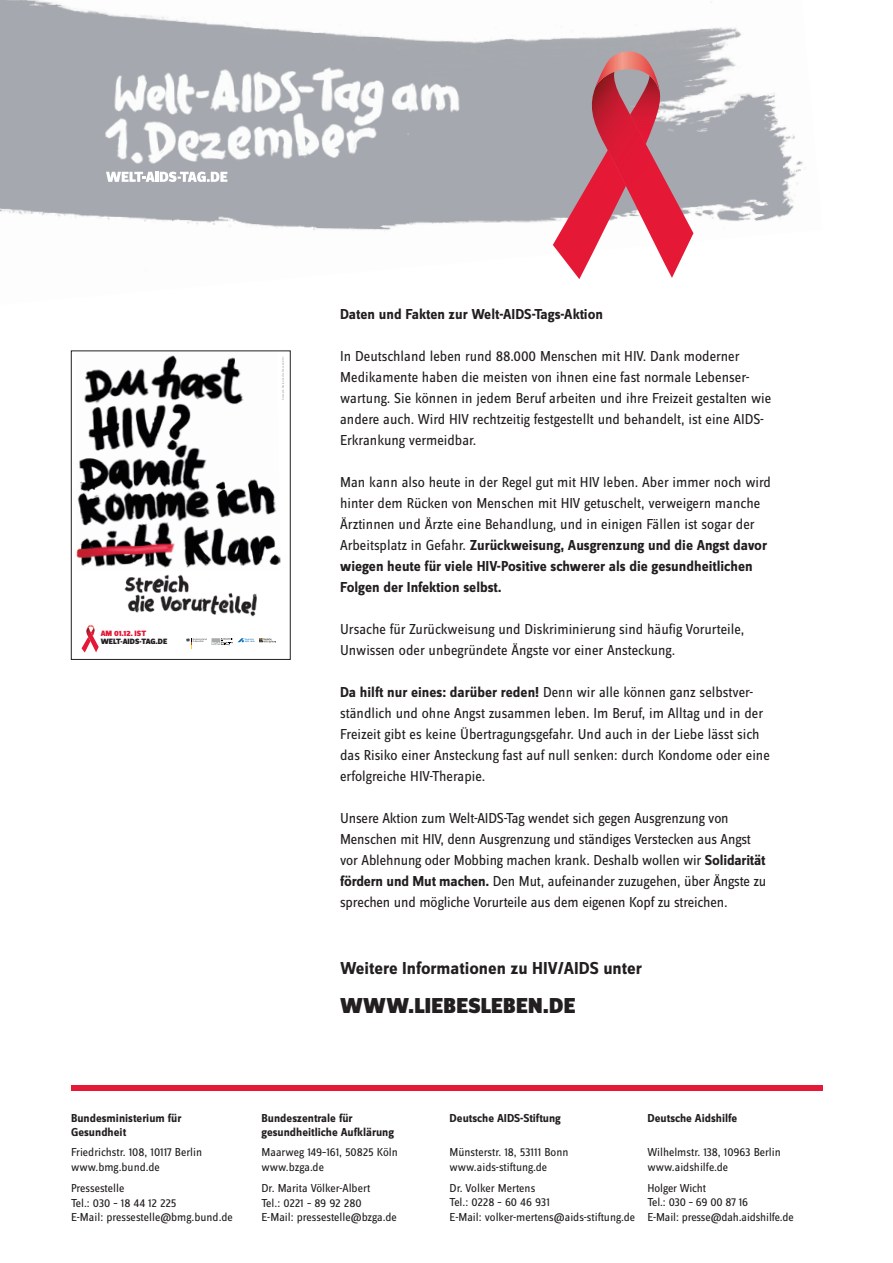
<style>
.page{position:relative;width:893px;height:1263px;background:#fff}
.page>*{position:absolute;margin:0;border:0;box-sizing:border-box;transform-origin:0 0}
.t1{font:900 22.5px "Zine Sans Dis";letter-spacing:.01em;color:#231f20}
.t2{font:700 18px "Zine Sans Dis";color:#231f20}
.t3{font:15px/21px "Zine Sans Dis";color:#231f20}
.t4{font:700 15px "Zine Sans Dis";color:#231f20}
.t5{font:12px/14.4px "Zine Sans Dis";color:#231f20}
.t6{font:700 12px/14.4px "Zine Sans Dis";color:#231f20}
.t7{font:900 7.95px "Zine Sans Dis";color:#231f20}
.t8{font:900 7.95px "Zine Sans Dis";letter-spacing:.005em;color:#e51836}
.t9{font:700 2.25px "Helvetica Neue LT Std";color:#a8abac}
.s1{font-weight:700}
</style>
<div class="page">
<img style="left:0;top:0;width:803px;height:278px">
<svg style="left:553px;top:51px;width:119px;height:228px"></svg>
<svg style="left:106px;top:177px;width:121px;height:5px"></svg>
<img style="left:101px;top:61px;width:315px;height:116px">
<img style="left:374px;top:79px;width:90px;height:50px">
<div style="left:71px;top:1085px;width:751px;height:5px;background:#e51836"></div>
<svg style="left:82px;top:625px;width:14px;height:27px"></svg>
<svg style="left:186px;top:638px;width:90px;height:10px"></svg>
<img style="left:76px;top:355px;width:204px;height:213px">
<img style="left:124px;top:574px;width:133px;height:43px">
<div style="left:71px;top:350px;width:220px;height:310px;border:1px solid #231f20"></div>
<p class="t8" style="left:101px;top:629px;width:47px">AM 01.12. IST</p>
<p class="t7" style="left:101px;top:636px;width:68px">WELT-AIDS-TAG.DE</p>
<p class="t9" style="left:282px;top:400px;width:45px;rotate:-90deg">Konzept &amp; Design: dashochhaus.de, Köln</p>
<p class="t4" style="left:340px;top:306px;width:264px">Daten und Fakten zur Welt-AIDS-Tags-Aktion</p>
<p class="t3" style="left:340px;top:346px;width:432px">In Deutschland leben rund 88.000 Menschen mit HIV. Dank moderner Medikamente haben die meisten von ihnen eine fast normale Lebenser&shy;wartung. Sie können in jedem Beruf arbeiten und ihre Freizeit gestalten wie andere auch. Wird HIV rechtzeitig festgestellt und behandelt, ist eine AIDS-Erkrankung vermeidbar.</p>
<p class="t3" style="left:340px;top:472px;width:432px">Man kann also heute in der Regel gut mit HIV leben. Aber immer noch wird hinter dem Rücken von Menschen mit HIV getuschelt, verweigern manche Ärztinnen und Ärzte eine Behandlung, und in einigen Fällen ist sogar der Arbeitsplatz in Gefahr. <span class="s1">Zurückweisung, Ausgrenzung und die Angst davor wiegen heute für viele HIV-Positive schwerer als die gesundheitlichen Folgen der Infektion selbst.</span></p>
<p class="t3" style="left:340px;top:619px;width:406px">Ursache für Zurückweisung und Diskriminierung sind häufig Vorurteile,<br>Unwissen oder unbegründete Ängste vor einer Ansteckung.</p>
<p class="t3" style="left:340px;top:682px;width:431px"><span class="s1">Da hilft nur eines: darüber reden!</span> Denn wir alle können ganz selbstver&shy;ständlich und ohne Angst zusammen leben. Im Beruf, im Alltag und in der Freizeit gibt es keine Übertragungsgefahr. Und auch in der Liebe lässt sich das Risiko einer Ansteckung fast auf null senken: durch Kondome oder eine erfolgreiche HIV-Therapie.</p>
<p class="t3" style="left:340px;top:808px;width:428px">Unsere Aktion zum Welt-AIDS-Tag wendet sich gegen Ausgrenzung von Menschen mit HIV, denn Ausgrenzung und ständiges Verstecken aus Angst vor Ablehnung oder Mobbing machen krank. Deshalb wollen wir <span class="s1">Solidarität fördern und Mut machen.</span> Den Mut, aufeinander zuzugehen, über Ängste zu sprechen und mögliche Vorurteile aus dem eigenen Kopf zu streichen.</p>
<p class="t2" style="left:340px;top:959px;width:303px">Weitere Informationen zu HIV/AIDS unter</p>
<h1 class="t1" style="left:340px;top:993px;width:237px">WWW.LIEBESLEBEN.DE</h1>
<p class="t6" style="left:71px;top:1111px;width:112px">Bundesministerium für<br>Gesundheit</p>
<p class="t5" style="left:71px;top:1145px;width:133px">Friedrichstr. 108, 10117 Berlin www.bmg.bund.de</p>
<p class="t5" style="left:71px;top:1181px;width:163px">Pressestelle<br>Tel.: 030 – 18 44 12 225<br>E-Mail: pressestelle@bmg.bund.de</p>
<p class="t6" style="left:261px;top:1111px;width:134px">Bundeszentrale für gesundheitliche Aufklärung</p>
<p class="t5" style="left:261px;top:1145px;width:138px">Maarweg 149–161, 50825 Köln www.bzga.de</p>
<p class="t5" style="left:261px;top:1181px;width:137px">Dr. Marita Völker-Albert<br>Tel.: 0221 – 89 92 280<br>E-Mail: pressestelle@bzga.de</p>
<p class="t6" style="left:450px;top:1111px;width:113px">Deutsche AIDS-Stiftung</p>
<p class="t5" style="left:450px;top:1145px;width:121px">Münsterstr. 18, 53111 Bonn www.aids-stiftung.de</p>
<p class="t5" style="left:450px;top:1181px;width:187px">Dr. Volker Mertens<br>Tel.: 0228 – 60 46 931<br>E-Mail: volker-mertens@aids-stiftung.de</p>
<p class="t6" style="left:647px;top:1111px;width:91px">Deutsche Aidshilfe</p>
<p class="t5" style="left:647px;top:1145px;width:135px">Wilhelmstr. 138, 10963 Berlin www.aidshilfe.de</p>
<p class="t5" style="left:647px;top:1181px;width:148px;line-height:14.9px">Holger Wicht<br>Tel.: 030 – 69 00 87 16<br>E-Mail: presse@dah.aidshilfe.de</p>
</div>
